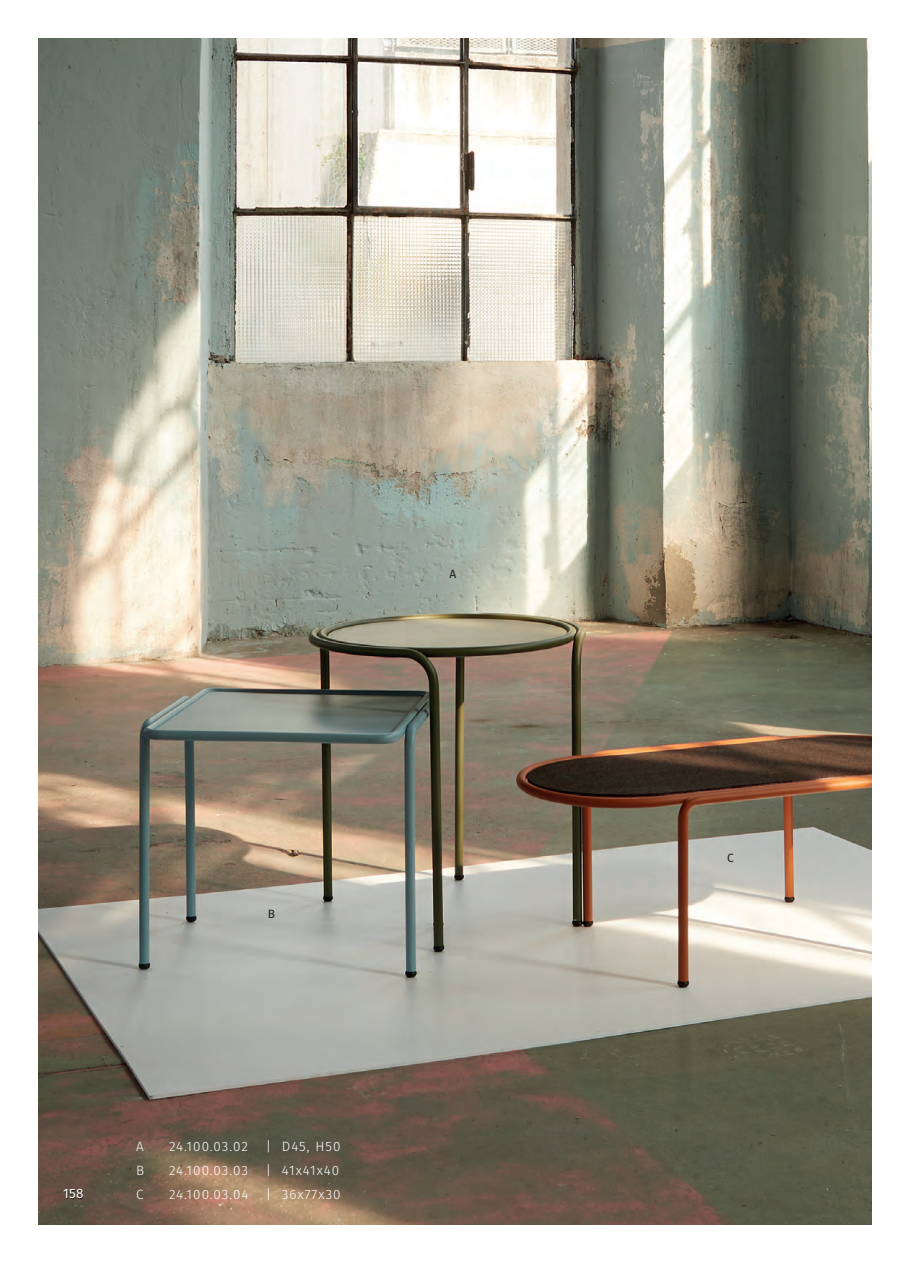
<style>
.page{position:relative;width:910px;height:1280px;background:#fff}
.page>*{position:absolute;margin:0;border:0;box-sizing:border-box;transform-origin:0 0}
.t1{font:300 13.5px "Fira Sans";letter-spacing:.075em;color:#fff}
.t2{font:13.5px "Fira Sans";color:#fff}
.t3{font:12px "Fira Sans";color:#231f20}
</style>
<div class="page">
<img style="left:38px;top:38px;width:834px;height:1187px">
<p class="t3" style="left:449px;top:565px;width:8px">A</p>
<p class="t3" style="left:268px;top:905px;width:9px">B</p>
<p class="t1" style="left:136px;top:1137px;width:9px">A</p>
<p class="t1" style="left:169px;top:1137px;width:80px">24.100.03.02</p>
<p class="t1" style="left:266px;top:1137px;width:76px">| D45, H50</p>
<p class="t1" style="left:136px;top:1161px;width:10px">B</p>
<p class="t1" style="left:169px;top:1161px;width:80px">24.100.03.03</p>
<p class="t1" style="left:266px;top:1161px;width:75px">| 41x41x40</p>
<p class="t2" style="left:63px;top:1183px;width:22px">158</p>
<p class="t1" style="left:136px;top:1185px;width:9px">C</p>
<p class="t1" style="left:169px;top:1185px;width:81px">24.100.03.04</p>
<p class="t1" style="left:266px;top:1185px;width:76px">| 36x77x30</p>
<p class="t3" style="left:727px;top:848px;width:8px">C</p>
</div>
